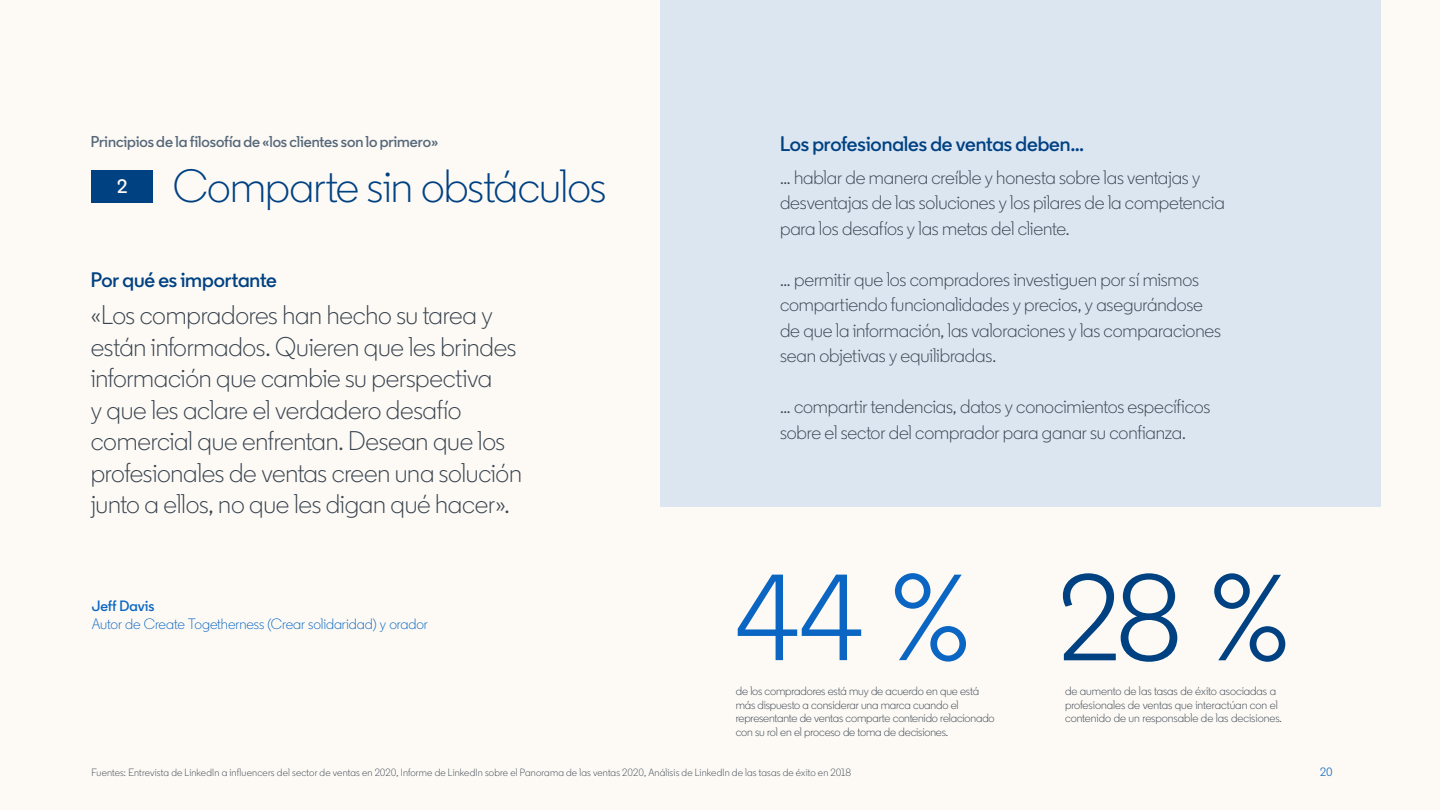
<style>
.page{position:relative;width:1440px;height:810px;background:#fdfaf5}
.page>*{position:absolute;margin:0;border:0;box-sizing:border-box;transform-origin:0 0}
.t1{font:122.18px "Community";color:#004182}
.t2{font:122.18px "Community";color:#0a66c2}
.Body_16pt{font:300 46.5px "Community";letter-spacing:-.015em;color:#004182}
.Body_16pt-2{font:300 27px/31.5px "Community";letter-spacing:-.01em;color:#38434f}
.Body_16pt-3{font:600 21px "Community";letter-spacing:-.005em;color:#004182}
.Body_16pt-4{font:300 19.5px/25.5px "Community";letter-spacing:-.01em;color:#38434f}
.Body_16pt-5{font:600 19.5px "Community";color:#fdfaf5}
.Body_16pt-6{font:600 15.75px "Community";letter-spacing:-.005em;color:#56687a}
.t3{font:300 15px "Community";letter-spacing:-.005em;color:#0a66c2}
.t4{font:600 15px "Community";color:#0a66c2}
.t5{font:300 12px/13.5px "Community";letter-spacing:-.015em;color:#38434f}
.t6{font:12px "Community";color:#0a66c2}
.Body_16pt-7{font:300 10.5px "Community";letter-spacing:.015em;color:#38434f}
</style>
<div class="page">
<div style="left:660px;top:0;width:721px;height:506px;background:#dce6f1"></div>
<div style="left:92px;top:170px;width:61px;height:32px;background:#004182"></div>
<p class="Body_16pt-6" style="left:91px;top:132px;width:349px">Principios de la filosofía de «los clientes son lo primero»</p>
<p class="Body_16pt-3" style="left:780px;top:130px;width:305px">Los profesionales de ventas deben...</p>
<p class="Body_16pt-4" style="left:780px;top:164px;width:446px">... hablar de manera creíble y honesta sobre las ventajas y desventajas de las soluciones y los pilares de la competencia para los desafíos y las metas del cliente.</p>
<p class="Body_16pt-4" style="left:780px;top:266px;width:443px">... permitir que los compradores investiguen por sí mismos compartiendo funcionalidades y precios, y asegurándose de que la información, las valoraciones y las comparaciones sean objetivas y equilibradas.</p>
<p class="Body_16pt-4" style="left:780px;top:394px;width:432px">... compartir tendencias, datos y conocimientos específicos sobre el sector del comprador para ganar su confianza.</p>
<p class="Body_16pt" style="left:173px;top:158px;width:435px">Comparte sin obstáculos</p>
<p class="Body_16pt-5" style="left:117px;top:174px;width:12px">2</p>
<p class="Body_16pt-3" style="left:91px;top:266px;width:188px">Por qué es importante</p>
<p class="Body_16pt-2" style="left:91px;top:299px;width:433px">«Los compradores han hecho su tarea y están informados. Quieren que les brindes información que cambie su perspectiva<br>y que les aclare el verdadero desafío comercial que enfrentan. Desean que los profesionales de ventas creen una solución junto a ellos, no que les digan qué hacer».</p>
<p class="t2" style="left:736px;top:543px;width:239px">44 %</p>
<p class="t5" style="left:736px;top:684px;width:261px">de los compradores está muy de acuerdo en que está más dispuesto a considerar una marca cuando el representante de ventas comparte contenido relacionado con su rol en el proceso de toma de decisiones.</p>
<p class="Body_16pt-7" style="left:92px;top:766px;width:761px">Fuentes: Entrevista de LinkedIn a influencers del sector de ventas en 2020, Informe de LinkedIn sobre el Panorama de las ventas 2020, Análisis de LinkedIn de las tasas de éxito en 2018</p>
<p class="t6" style="left:1320px;top:765px;width:14px">20</p>
<p class="t1" style="left:1058px;top:543px;width:235px">28 %</p>
<p class="t5" style="left:1065px;top:684px;width:218px">de aumento de las tasas de éxito asociadas a profesionales de ventas que interactúan con el contenido de un responsable de las decisiones.</p>
<p class="t4" style="left:92px;top:597px;width:64px">Jeff Davis</p>
<p class="t3" style="left:92px;top:614px;width:338px">Autor de Create Togetherness (Crear solidaridad) y orador</p>
</div>
